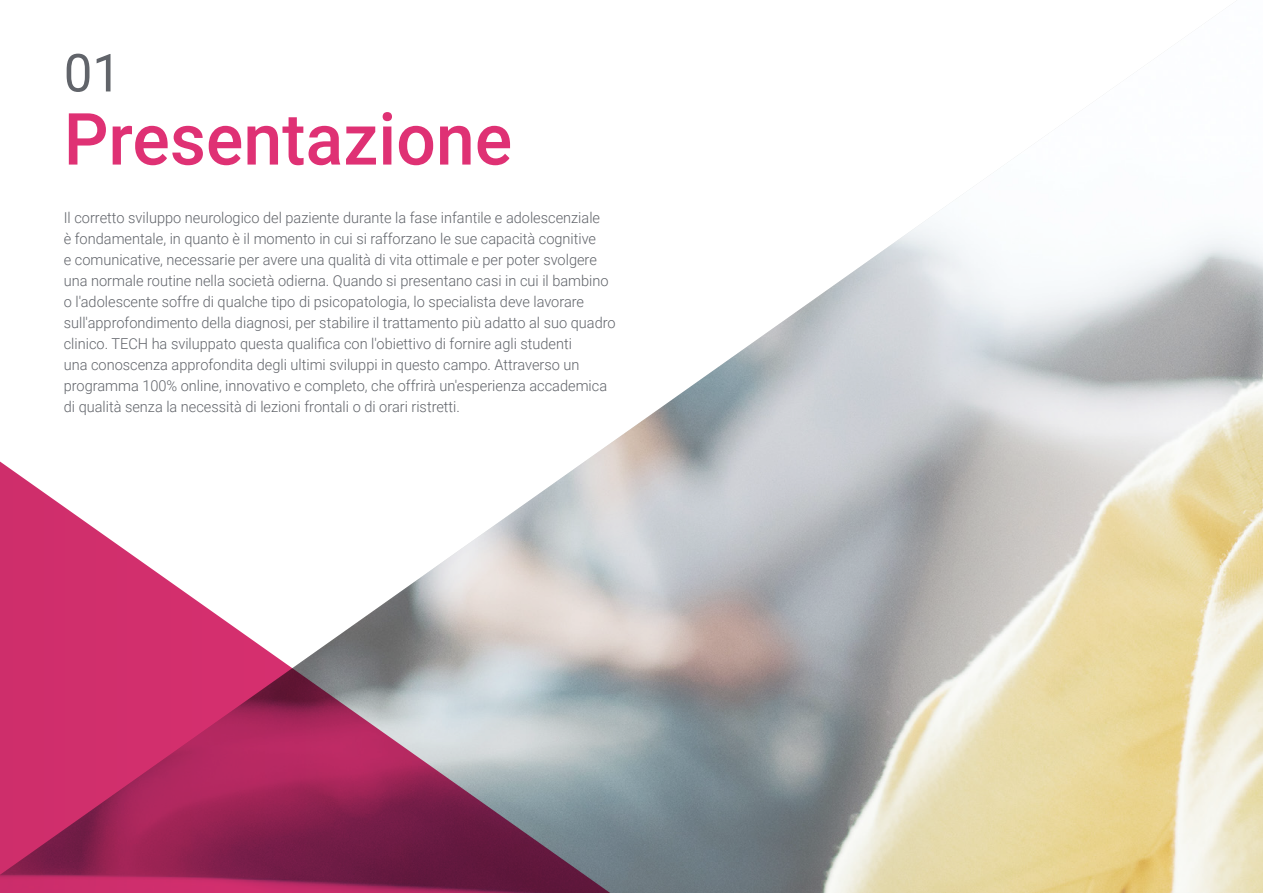
<style>
.page{position:relative;width:1263px;height:893px;background:#fff}
.page>*{position:absolute;margin:0;border:0;box-sizing:border-box;transform-origin:0 0}
.t1{font:500 72px "Roboto";color:#df3174}
.t2{font:52.5px "Roboto";color:#61646a}
.t3{font:300 15px/21px "Roboto";color:#61646a}
</style>
<div class="page">
<img style="left:607px;top:194px;width:656px;height:699px">
<svg style="left:0;top:446px;width:640px;height:447px"></svg>
<h2 class="t2" style="left:64px;top:36px;width:59px">01</h2>
<h1 class="t1" style="left:64px;top:89px;width:450px">Presentazione</h1>
<p class="t3" style="left:64px;top:206px;width:553px">Il corretto sviluppo neurologico del paziente durante la fase infantile e adolescenziale<br>è fondamentale, in quanto è il momento in cui si rafforzano le sue capacità cognitive<br>e comunicative, necessarie per avere una qualità di vita ottimale e per poter svolgere una normale routine nella società odierna. Quando si presentano casi in cui il bambino o l'adolescente soffre di qualche tipo di psicopatologia, lo specialista deve lavorare sull'approfondimento della diagnosi, per stabilire il trattamento più adatto al suo quadro clinico. TECH ha sviluppato questa qualifica con l'obiettivo di fornire agli studenti<br>una conoscenza approfondita degli ultimi sviluppi in questo campo. Attraverso un programma 100% online, innovativo e completo, che offrirà un'esperienza accademica di qualità senza la necessità di lezioni frontali o di orari ristretti.</p>
</div>
